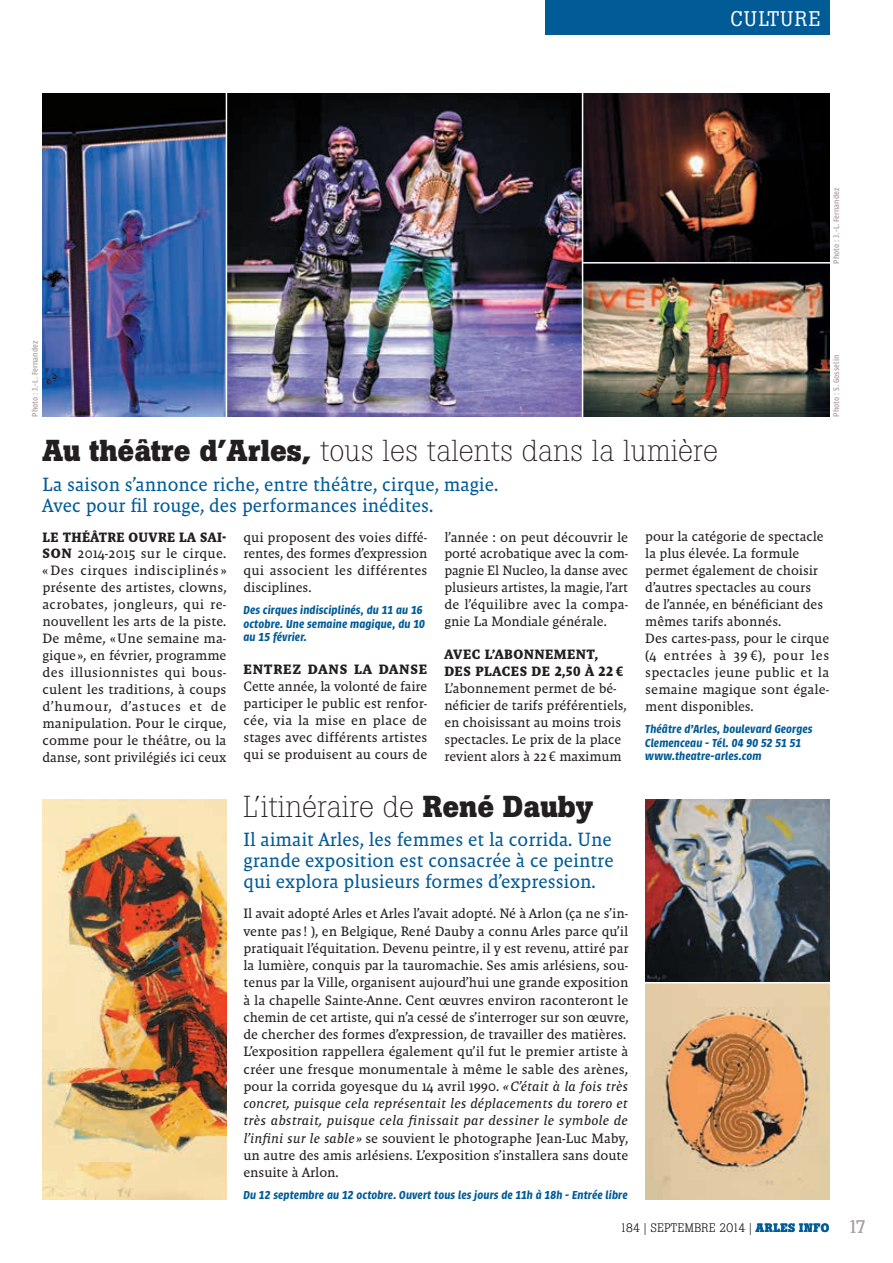
<style>
.page{position:relative;width:893px;height:1263px;background:#fff}
.page>*{position:absolute;margin:0;border:0;box-sizing:border-box;transform-origin:0 0}
.t1{font:300 30px "Boton";color:#231f20}
.t2{font:21px "Boton";letter-spacing:.07em;color:#fff}
.t3{font:19.5px/21px "Malaga OT";color:#005b97;scale:.96 1}
.t4{font:13.8px/17px "Malaga OT";letter-spacing:-.005em;color:#231f20;text-align:justify}
.t5{font:700 13.8px/16.5px "Malaga OT";letter-spacing:.03em;color:#231f20}
.t6{font:700 13.8px "Malaga OT";letter-spacing:.05em;color:#231f20}
.t7{font:italic 600 12.75px/13.5px "Urbana";letter-spacing:.015em;color:#005b97}
.t8{font:300 12px "Boton";letter-spacing:.03em;color:#231f20}
.t9{font:500 9px "Urbana";letter-spacing:.01em;color:#afa4a2}
.s1{font-weight:700}
.s2{font-style:italic}
.s3{font-weight:700;color:#005b97}
.s4{font-weight:400;font-size:18px;color:#afa4a2}
</style>
<div class="page">
<img style="left:43px;top:94px;width:786px;height:323px">
<img style="left:43px;top:800px;width:183px;height:399px">
<img style="left:645px;top:800px;width:184px;height:399px">
<hr style="left:226px;top:83px;width:1px;height:339px;background:#fff">
<hr style="left:582px;top:83px;width:1px;height:339px;background:#fff">
<hr style="left:582px;top:262px;width:254px;height:2px;background:#fff">
<hr style="left:645px;top:982px;width:188px;height:1px;background:#fff">
<div style="left:545px;top:0;width:284px;height:34px;background:#005b97"></div>
<p class="t9" style="left:30px;top:417px;width:77px;rotate:-90deg">Photo : J.-L. Fernandez</p>
<h2 class="t2" style="left:730px;top:6px;width:92px">CULTURE</h2>
<p class="t9" style="left:831px;top:264px;width:77px;rotate:-90deg">Photo : J.-L. Fernandez</p>
<p class="t9" style="left:831px;top:417px;width:63px;rotate:-90deg">Photo : S. Gosselin</p>
<h1 class="t1" style="left:43px;top:433px;width:677px"><span class="s1">Au théâtre d’Arles,</span> tous les talents dans la lumière</h1>
<h3 class="t3" style="left:43px;top:474px;width:476px">La saison s’annonce riche, entre théâtre, cirque, magie.<br>Avec pour fil rouge, des performances inédites.</h3>
<p class="t4" style="left:43px;top:528px;width:185px"><span class="s1">LE THÉÂTRE OUVRE LA SAI-SON</span> 2014-2015 sur le cirque. « Des cirques indisciplinés » présente des artistes, clowns, acrobates, jongleurs, qui re&shy;nouvellent les arts de la piste.<br>De même, «Une semaine ma&shy;gique», en février, programme des illusionnistes qui bous&shy;culent les traditions, à coups d’humour, d’astuces et de manipulation. Pour le cirque, comme pour le théâtre, ou la danse, sont privilégiés ici ceux</p>
<p class="t4" style="left:243px;top:528px;width:186px">qui proposent des voies diffé&shy;rentes, des formes d’expression qui associent les différentes disciplines.</p>
<p class="t4" style="left:645px;top:528px;width:185px;text-align:left">pour la catégorie de spectacle la plus élevée. La formule permet également de choisir d’autres spectacles au cours<br>de l’année, en bénéficiant des mêmes tarifs abonnés.<br>Des cartes-pass, pour le cirque (4 entrées à 39 €), pour les spectacles jeune public et la semaine magique sont égale&shy;ment disponibles.</p>
<p class="t7" style="left:645px;top:722px;width:169px">Théâtre d’Arles, boulevard Georges<br>Clemenceau - Tél. 04 90 52 51 51 www.theatre-arles.com</p>
<p class="t4" style="left:444px;top:528px;width:185px">l’année : on peut découvrir le porté acrobatique avec la com&shy;pagnie El Nucleo, la danse avec plusieurs artistes, la magie, l’art de l’équilibre avec la compa&shy;gnie La Mondiale générale.</p>
<p class="t5" style="left:444px;top:646px;width:181px">AVEC L’ABONNEMENT,<br>DES PLACES DE 2,50 À 22 €</p>
<p class="t4" style="left:444px;top:679px;width:184px;text-align:left">L’abonnement permet de bé&shy;néficier de tarifs préférentiels, en choisissant au moins trois spectacles. Le prix de la place revient alors à 22€ maximum</p>
<p class="t7" style="left:243px;top:604px;width:183px">Des cirques indisciplinés, du 11 au 16 octobre. Une semaine magique, du 10 au 15 février.</p>
<p class="t6" style="left:243px;top:662px;width:185px">ENTREZ DANS LA DANSE</p>
<p class="t4" style="left:243px;top:678px;width:185px">Cette année, la volonté de faire participer le public est renfor&shy;cée, via la mise en place de stages avec différents artistes qui se produisent au cours de</p>
<h1 class="t1" style="left:243px;top:789px;width:351px">L’itinéraire de <span class="s1">René Dauby</span></h1>
<h3 class="t3" style="left:243px;top:829px;width:387px;text-align:justify">Il aimait Arles, les femmes et la corrida. Une grande exposition est consacrée à ce peintre qui explora plusieurs formes d’expression.</h3>
<p class="t4" style="left:243px;top:905px;width:387px;text-align:left">Il avait adopté Arles et Arles l’avait adopté. Né à Arlon (ça ne s’in&shy;vente pas ! ), en Belgique, René Dauby a connu Arles parce qu’il pratiquait l’équitation. Devenu peintre, il y est revenu, attiré par la lumière, conquis par la tauromachie. Ses amis arlésiens, sou&shy;tenus par la Ville, organisent aujourd’hui une grande exposition à la chapelle Sainte-Anne. Cent œuvres environ raconteront le chemin de cet artiste, qui n’a cessé de s’interroger sur son œuvre, de chercher des formes d’expression, de travailler des matières.<br>L’exposition rappellera également qu’il fut le premier artiste à créer une fresque monumentale à même le sable des arènes, pour la corrida goyesque du 14 avril 1990. <span class="s2">«C’était à la fois très concret, puisque cela représentait les déplacements du torero et très abstrait, puisque cela finissait par dessiner le symbole de l’infini sur le sable »</span> se souvient le photographe Jean-Luc Maby, un autre des amis arlésiens. L’exposition s’installera sans doute ensuite à Arlon.</p>
<p class="t7" style="left:243px;top:1188px;width:386px">Du 12 septembre au 12 octobre. Ouvert tous les jours de 11h à 18h - Entrée libre</p>
<p class="t8" style="left:620px;top:1221px;width:247px">184 | SEPTEMBRE 2014 | <span class="s3">ARLES INFO</span> <span class="s4">17</span></p>
</div>
